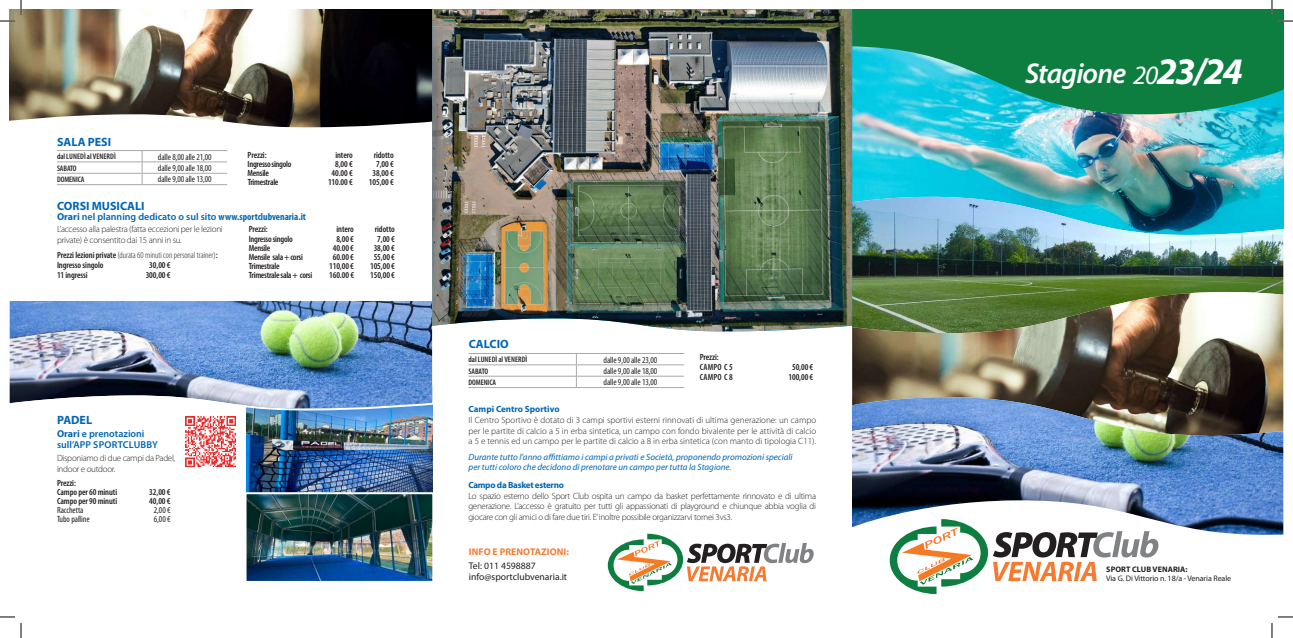
<style>
.page{position:relative;width:1293px;height:638px;background:#fff}
.page>*{position:absolute;margin:0;border:0;box-sizing:border-box;transform-origin:0 0}
.t1{font:italic 600 28.7px "Myriad Pro";letter-spacing:-.03em;color:#fff}
.t2{font:700 12px "Myriad Pro";color:#0166b3}
.t3{font:600 10px/11px "Myriad Pro";color:#0166b3}
.t4{font:9.7px/10.9px "Myriad Pro";color:#231f20}
.t5{font:700 9.7px "Myriad Pro";letter-spacing:.01em;color:#f47b31}
.t6{font:300 9px/10.8px "Myriad Pro";letter-spacing:-.03em;color:#231f20}
.t7{font:600 condensed 9px/10px "Myriad Pro";letter-spacing:-.01em;color:#231f20}
.t8{font:italic 9px/10.8px "Myriad Pro";color:#0166b3}
.t9{font:condensed 9px "Myriad Pro";letter-spacing:-.01em;color:#231f20}
.t10{font:600 condensed 9px "Myriad Pro";letter-spacing:-.03em;color:#231f20}
.t11{font:700 9px "Myriad Pro";letter-spacing:-.025em;color:#0166b3}
.t12{font:700 9px "Myriad Pro";color:#0166b3}
.t13{font:600 condensed 8px "Myriad Pro";letter-spacing:.01em;color:#231f20}
.t14{font:8px "Myriad Pro";letter-spacing:-.01em;color:#231f20}
.t15{font:600 condensed 8px "Myriad Pro";letter-spacing:-.01em;color:#231f20}
.t16{font:700 8px "Myriad Pro";letter-spacing:.01em;color:#231f20}
.s1{font-weight:700}
.s2{font-weight:700;font-stretch:condensed}
.s3{font-weight:300}
.s4{font-weight:400;font-size:26.6px}
.s5{font-weight:700;font-size:37.6px}
</style>
<div class="page">
<img style="left:10px;top:10px;width:422px;height:104px">
<img style="left:852px;top:119px;width:430px;height:76px">
<img style="left:852px;top:195px;width:430px;height:95px">
<img style="left:852px;top:197px;width:430px;height:39px">
<img style="left:852px;top:290px;width:430px;height:105px">
<img style="left:852px;top:292px;width:430px;height:42px">
<img style="left:852px;top:395px;width:430px;height:104px">
<img style="left:852px;top:397px;width:430px;height:39px">
<svg style="left:852px;top:10px;width:430px;height:109px;background:#17926b"></svg>
<svg style="left:852px;top:499px;width:430px;height:96px"></svg>
<img style="left:246px;top:412px;width:186px;height:79px">
<img style="left:246px;top:491px;width:187px;height:90px">
<img style="left:10px;top:301px;width:423px;height:111px">
<img style="left:432px;top:10px;width:420px;height:322px">
<svg style="left:10px;top:114px;width:438px;height:70px"></svg>
<hr style="left:57px;top:184px;width:85px;height:1px;background:#a8a9ad">
<hr style="left:142px;top:184px;width:85px;height:1px;background:#a8a9ad">
<svg style="left:607px;top:533px;width:206px;height:57px"></svg>
<hr style="left:468px;top:353px;width:108px;height:1px;background:#a8a9ad">
<hr style="left:576px;top:353px;width:108px;height:1px;background:#a8a9ad">
<hr style="left:468px;top:364px;width:108px;height:1px;background:#a8a9ad">
<hr style="left:576px;top:364px;width:108px;height:1px;background:#a8a9ad">
<hr style="left:468px;top:376px;width:108px;height:1px;background:#a8a9ad">
<hr style="left:576px;top:376px;width:108px;height:1px;background:#a8a9ad">
<svg style="left:576px;top:353px;width:1px;height:34px"></svg>
<hr style="left:468px;top:387px;width:108px;height:1px;background:#a8a9ad">
<hr style="left:576px;top:387px;width:108px;height:1px;background:#a8a9ad">
<svg style="left:889px;top:519px;width:269px;height:74px"></svg>
<svg style="left:185px;top:416px;width:51px;height:51px"></svg>
<img style="left:185px;top:416px;width:50px;height:50px">
<svg style="left:0;top:0;width:22px;height:22px"></svg>
<svg style="left:0;top:616px;width:22px;height:21px"></svg>
<svg style="left:1270px;top:0;width:22px;height:22px"></svg>
<svg style="left:1271px;top:616px;width:21px;height:21px"></svg>
<h2 class="t2" style="left:57px;top:134px;width:55px">SALA PESI</h2>
<p class="t13" style="left:57px;top:151px;width:60px">dal LUNEDÌ al VENERDÌ</p>
<p class="t9" style="left:158px;top:151px;width:55px">dalle 8,00 alle 21,00</p>
<p class="t15" style="left:57px;top:163px;width:21px">SABATO</p>
<p class="t9" style="left:158px;top:162px;width:55px">dalle 9,00 alle 18,00</p>
<p class="t15" style="left:57px;top:174px;width:29px">DOMENICA</p>
<p class="t9" style="left:158px;top:174px;width:55px">dalle 9,00 alle 13,00</p>
<h2 class="t2" style="left:57px;top:198px;width:89px">CORSI MUSICALI</h2>
<p class="t7" style="left:247px;top:150px;width:20px">Prezzi:</p>
<p class="t7" style="left:335px;top:150px;width:19px">intero</p>
<p class="t7" style="left:373px;top:150px;width:22px">ridotto</p>
<p class="t10" style="left:247px;top:158px;width:45px">Ingresso singolo</p>
<p class="t7" style="left:335px;top:159px;width:19px">8,00 €</p>
<p class="t7" style="left:376px;top:159px;width:19px">7,00 €</p>
<p class="t10" style="left:247px;top:167px;width:23px">Mensile</p>
<p class="t7" style="left:331px;top:168px;width:23px">40.00 €</p>
<p class="t7" style="left:372px;top:168px;width:23px">38,00 €</p>
<p class="t10" style="left:247px;top:176px;width:32px">Trimestrale</p>
<p class="t7" style="left:328px;top:177px;width:26px">110.00 €</p>
<p class="t7" style="left:369px;top:177px;width:26px">105,00 €</p>
<p class="t3" style="left:57px;top:211px;width:250px"><span class="s1">Orari</span> nel planning dedicato o sul sito <span class="s2">www.sportclubvenaria.it</span></p>
<p class="t7" style="left:57px;top:249px;width:162px">Prezzi lezioni private <span class="s3">(durata 60 minuti con personal trainer)</span>:<br>Ingresso singolo</p>
<p class="t6" style="left:57px;top:224px;width:167px;line-height:10.5px">L’accesso alla palestra (fatta eccezioni per le lezioni private) è consentito dai 15 anni in su.</p>
<p class="t7" style="left:249px;top:224px;width:20px">Prezzi:</p>
<p class="t7" style="left:336px;top:224px;width:19px">intero</p>
<p class="t7" style="left:375px;top:224px;width:22px">ridotto</p>
<p class="t10" style="left:249px;top:233px;width:45px">Ingresso singolo</p>
<p class="t7" style="left:336px;top:233px;width:19px">8,00 €</p>
<p class="t7" style="left:377px;top:233px;width:19px">7,00 €</p>
<p class="t10" style="left:249px;top:242px;width:23px">Mensile</p>
<p class="t7" style="left:333px;top:242px;width:23px">40.00 €</p>
<p class="t7" style="left:373px;top:242px;width:23px">38,00 €</p>
<p class="t10" style="left:249px;top:251px;width:56px">Mensile sala + corsi</p>
<p class="t7" style="left:333px;top:251px;width:23px">60.00 €</p>
<p class="t7" style="left:373px;top:251px;width:23px">55,00 €</p>
<p class="t10" style="left:249px;top:260px;width:32px">Trimestrale</p>
<p class="t7" style="left:329px;top:260px;width:26px">110,00 €</p>
<p class="t7" style="left:370px;top:260px;width:26px">105,00 €</p>
<p class="t10" style="left:249px;top:269px;width:65px">Trimestrale sala + corsi</p>
<p class="t7" style="left:329px;top:269px;width:26px">160.00 €</p>
<p class="t7" style="left:370px;top:269px;width:26px">150,00 €</p>
<p class="t7" style="left:149px;top:259px;width:23px">30,00 €</p>
<p class="t7" style="left:57px;top:269px;width:32px">11 ingressi</p>
<p class="t7" style="left:146px;top:269px;width:26px">300,00 €</p>
<h2 class="t2" style="left:57px;top:412px;width:37px">PADEL</h2>
<p class="t3" style="left:57px;top:427px;width:102px"><span class="s1">Orari</span> e prenotazioni sull’APP SPORTCLUBBY</p>
<p class="t7" style="left:57px;top:478px;width:62px;line-height:9px">Prezzi:<br>Campo per 60 minuti</p>
<p class="t7" style="left:149px;top:486px;width:23px">32,00 €</p>
<p class="t7" style="left:57px;top:495px;width:62px">Campo per 90 minuti</p>
<p class="t7" style="left:149px;top:495px;width:23px">40,00 €</p>
<p class="t9" style="left:57px;top:504px;width:28px">Racchetta</p>
<p class="t9" style="left:154px;top:504px;width:18px">2,00 €</p>
<p class="t9" style="left:57px;top:513px;width:34px">Tubo palline</p>
<p class="t9" style="left:154px;top:513px;width:18px">6,00 €</p>
<p class="t6" style="left:57px;top:452px;width:120px;line-height:10.5px">Disponiamo di due campi da Padel, indoor e outdoor.</p>
<h2 class="t2" style="left:468px;top:336px;width:41px">CALCIO</h2>
<p class="t13" style="left:468px;top:354px;width:60px">dal LUNEDÌ al VENERDÌ</p>
<p class="t9" style="left:603px;top:354px;width:55px">dalle 9,00 alle 23,00</p>
<p class="t15" style="left:468px;top:366px;width:21px">SABATO</p>
<p class="t9" style="left:603px;top:365px;width:55px">dalle 9,00 alle 18,00</p>
<p class="t15" style="left:468px;top:377px;width:29px">DOMENICA</p>
<p class="t9" style="left:603px;top:376px;width:55px">dalle 9,00 alle 13,00</p>
<p class="t7" style="left:699px;top:351px;width:34px">Prezzi:<br>CAMPO C 5</p>
<p class="t7" style="left:792px;top:361px;width:23px">50,00 €</p>
<p class="t7" style="left:699px;top:371px;width:34px">CAMPO C 8</p>
<p class="t7" style="left:788px;top:371px;width:26px">100,00 €</p>
<p class="t12" style="left:468px;top:403px;width:92px">Campi Centro Sportivo</p>
<p class="t6" style="left:468px;top:414px;width:349px;text-align:justify">Il Centro Sportivo è dotato di 3 campi sportivi esterni rinnovati di ultima generazione: un campo per le partite di calcio a 5 in erba sintetica, un campo con fondo bivalente per le attività di calcio a 5 e tennis ed un campo per le partite di calcio a 8 in erba sintetica (con manto di tipologia C11).</p>
<p class="t8" style="left:468px;top:450px;width:325px">Durante tutto l’anno affittiamo i campi a privati e Società, proponendo promozioni speciali per tutti coloro che decidono di prenotare un campo per tutta la Stagione.</p>
<p class="t11" style="left:468px;top:478px;width:97px">Campo da Basket esterno</p>
<p class="t6" style="left:468px;top:490px;width:349px;text-align:justify">Lo spazio esterno dello Sport Club ospita un campo da basket perfettamente rinnovato e di ultima generazione. L’accesso è gratuito per tutti gli appassionati di playground e chiunque abbia voglia di giocare con gli amici o di fare due tiri. E’ inoltre possibile organizzarvi tornei 3vs3.</p>
<p class="t5" style="left:469px;top:545px;width:101px">INFO E PRENOTAZIONI:</p>
<p class="t4" style="left:468px;top:560px;width:100px">Tel: 011 4598887 info@sportclubvenaria.it</p>
<h1 class="t1" style="left:1024px;top:55px;width:219px">Stagione <span class="s4">20</span><span class="s5">23/24</span></h1>
<p class="t16" style="left:1106px;top:564px;width:83px">SPORT CLUB VENARIA:</p>
<p class="t14" style="left:1105px;top:573px;width:126px">Via G. Di Vittorio n. 18/a - Venaria Reale</p>
</div>
